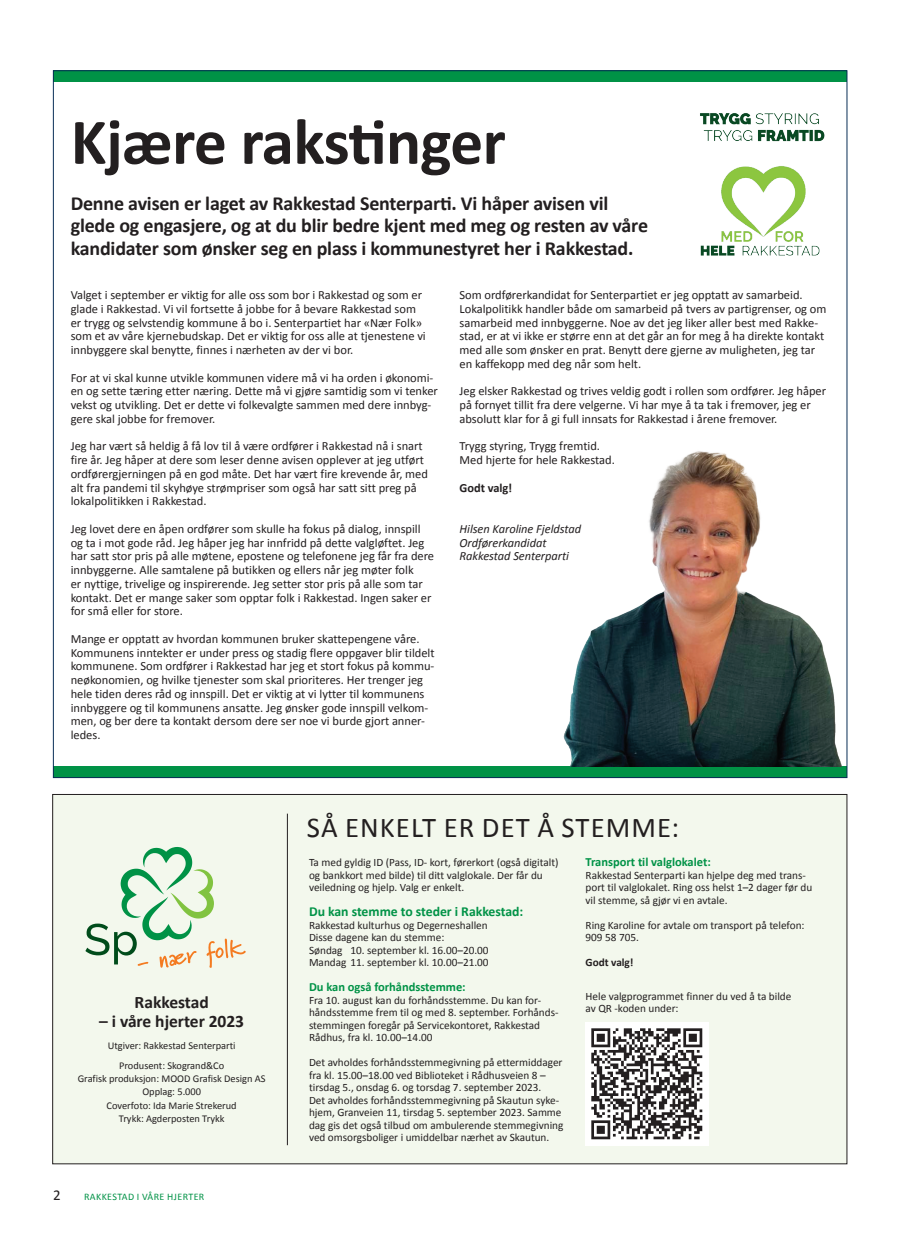
<style>
.page{position:relative;width:900px;height:1240px;background:#fff}
.page>*{position:absolute;margin:0;border:0;box-sizing:border-box;transform-origin:0 0}
.t1{font:700 65.5px "Calibri";letter-spacing:-.01em;color:#231f20}
.t2{font:28.75px "Calibri";letter-spacing:.035em;color:#231f20}
.t3{font:700 20px/22.5px "Calibri";letter-spacing:-.01em;color:#231f20}
.t4{font:700 17.5px "Calibri";color:#231f20}
.t5{font:15px "Calibri";color:#231f20}
.t6{font:700 13.75px "Calibri";color:#009246}
.t7{font:12.5px/13.8px "Calibri";color:#231f20}
.t8{font:italic 12.5px/13.8px "Calibri";color:#231f20}
.t9{font:700 12.5px "Calibri";color:#009246}
.t10{font:700 12.5px "Calibri";color:#231f20}
.t11{font:11.25px/12.5px "Calibri";color:#231f20}
.t12{font:700 11.25px "Calibri";color:#231f20}
.t13{font:10.38px/13.2px "Calibri";color:#231f20;text-align:center}
.t14{font:10px "Calibri";letter-spacing:.04em;color:#009246}
</style>
<div class="page">
<div style="left:53px;top:794px;width:793px;height:369px;background:#f3f8ed"></div>
<div style="left:53px;top:71px;width:794px;height:11px;background:#009246"></div>
<div style="left:53px;top:766px;width:794px;height:11px;background:#009246"></div>
<svg style="left:85px;top:847px;width:161px;height:121px"></svg>
<hr style="left:287px;top:813px;width:1px;height:332px;background:#231f20">
<div style="left:585px;top:1022px;width:124px;height:123px;background:#fff"></div>
<img style="left:591px;top:1028px;width:112px;height:112px">
<img style="left:700px;top:113px;width:125px;height:143px">
<img style="left:563px;top:442px;width:285px;height:324px">
<h1 class="t1" style="left:71px;top:100px;width:436px">Kjære rakstinger</h1>
<h3 class="t3" style="left:71px;top:192px;width:578px">Denne avisen er laget av Rakkestad Senterparti. Vi håper avisen vil glede og engasjere, og at du blir bedre kjent med meg og resten av våre kandidater som ønsker seg en plass i kommunestyret her i Rakkestad.</h3>
<p class="t7" style="left:71px;top:288px;width:356px">Valget i september er viktig for alle oss som bor i Rakkestad og som er glade i Rakkestad. Vi vil fortsette å jobbe for å bevare Rakkestad som er trygg og selvstendig kommune å bo i. Senterpartiet har «Nær Folk» som et av våre kjernebudskap. Det er viktig for oss alle at tjenestene vi innbyggere skal benytte, finnes i nærheten av der vi bor.</p>
<p class="t7" style="left:71px;top:370px;width:369px">For at vi skal kunne utvikle kommunen videre må vi ha orden i økonomi&shy;en og sette tæring etter næring. Dette må vi gjøre samtidig som vi tenker vekst og utvikling. Det er dette vi folkevalgte sammen med dere innbyg&shy;gere skal jobbe for fremover.</p>
<p class="t7" style="left:71px;top:439px;width:359px">Jeg har vært så heldig å få lov til å være ordfører i Rakkestad nå i snart fire år. Jeg håper at dere som leser denne avisen opplever at jeg utført ordførergjerningen på en god måte. Det har vært fire krevende år, med alt fra pandemi til skyhøye strømpriser som også har satt sitt preg på lokalpolitikken i Rakkestad.</p>
<p class="t7" style="left:71px;top:522px;width:365px">Jeg lovet dere en åpen ordfører som skulle ha fokus på dialog, innspill og ta i mot gode råd. Jeg håper jeg har innfridd på dette valgløftet. Jeg har satt stor pris på alle møtene, epostene og telefonene jeg får fra dere innbyggerne. Alle samtalene på butikken og ellers når jeg møter folk<br>er nyttige, trivelige og inspirerende. Jeg setter stor pris på alle som tar kontakt. Det er mange saker som opptar folk i Rakkestad. Ingen saker er for små eller for store.</p>
<p class="t7" style="left:71px;top:632px;width:365px">Mange er opptatt av hvordan kommunen bruker skattepengene våre.<br>Kommunens inntekter er under press og stadig flere oppgaver blir tildelt kommunene. Som ordfører i Rakkestad har jeg et stort fokus på kommu&shy;neøkonomien, og hvilke tjenester som skal prioriteres. Her trenger jeg hele tiden deres råd og innspill. Det er viktig at vi lytter til kommunens innbyggere og til kommunens ansatte. Jeg ønsker gode innspill velkom&shy;men, og ber dere ta kontakt dersom dere ser noe vi burde gjort anner&shy;ledes.</p>
<p class="t7" style="left:459px;top:288px;width:368px">Som ordførerkandidat for Senterpartiet er jeg opptatt av samarbeid.<br>Lokalpolitikk handler både om samarbeid på tvers av partigrenser, og om samarbeid med innbyggerne. Noe av det jeg liker aller best med Rakke&shy;stad, er at vi ikke er større enn at det går an for meg å ha direkte kontakt med alle som ønsker en prat. Benytt dere gjerne av muligheten, jeg tar en kaffekopp med deg når som helt.</p>
<p class="t7" style="left:459px;top:384px;width:368px">Jeg elsker Rakkestad og trives veldig godt i rollen som ordfører. Jeg håper på fornyet tillit fra dere velgerne. Vi har mye å ta tak i fremover, jeg er absolutt klar for å gi full innsats for Rakkestad i årene fremover.</p>
<p class="t7" style="left:459px;top:439px;width:157px">Trygg styring, Trygg fremtid.<br>Med hjerte for hele Rakkestad.</p>
<p class="t10" style="left:459px;top:479px;width:54px">Godt valg!</p>
<p class="t8" style="left:459px;top:521px;width:123px">Hilsen Karoline Fjeldstad<br>Ordførerkandidat<br>Rakkestad Senterparti</p>
<h3 class="t4" style="left:135px;top:991px;width:76px">Rakkestad</h3>
<h3 class="t4" style="left:99px;top:1009px;width:146px">– i våre hjerter 2023</h3>
<p class="t13" style="left:108px;top:1036px;width:129px;line-height:19.5px">Utgiver: Rakkestad Senterparti<br>Produsent: Skogrand&amp;Co</p>
<p class="t13" style="left:78px;top:1072px;width:189px">Grafisk produksjon: MOOD Grafisk Design AS<br>Opplag: 5.000<br>Coverfoto: Ida Marie Strekerud<br>Trykk: Agderposten Trykk</p>
<p class="t5" style="left:53px;top:1185px;width:9px">2</p>
<p class="t14" style="left:84px;top:1190px;width:122px">RAKKESTAD I VÅRE HJERTER</p>
<h2 class="t2" style="left:307px;top:809px;width:374px">SÅ ENKELT ER DET Å STEMME:</h2>
<p class="t9" style="left:585px;top:854px;width:127px">Transport til valglokalet:</p>
<p class="t11" style="left:585px;top:868px;width:228px">Rakkestad Senterparti kan hjelpe deg med trans&shy;port til valglokalet. Ring oss helst 1–2 dager før du vil stemme, så gjør vi en avtale.</p>
<p class="t11" style="left:585px;top:918px;width:220px">Ring Karoline for avtale om transport på telefon:<br>909 58 705.</p>
<p class="t12" style="left:585px;top:955px;width:49px">Godt valg!</p>
<p class="t11" style="left:585px;top:990px;width:207px">Hele valgprogrammet finner du ved å ta bilde av QR -koden under:</p>
<p class="t11" style="left:309px;top:856px;width:251px">Ta med gyldig ID (Pass, ID- kort, førerkort (også digitalt) og bankkort med bilde) til ditt valglokale. Der får du veiledning og hjelp. Valg er enkelt.</p>
<p class="t6" style="left:309px;top:902px;width:216px">Du kan stemme to steder i Rakkestad:</p>
<p class="t11" style="left:309px;top:918px;width:181px">Rakkestad kulturhus og Degerneshallen Disse dagene kan du stemme:<br>Søndag 10. september kl. 16.00–20.00<br>Mandag 11. september kl. 10.00–21.00</p>
<p class="t9" style="left:309px;top:979px;width:158px">Du kan også forhåndsstemme:</p>
<p class="t11" style="left:309px;top:993px;width:251px">Fra 10. august kan du forhåndsstemme. Du kan for&shy;håndsstemme frem til og med 8. september. Forhånds&shy;stemmingen foregår på Servicekontoret, Rakkestad Rådhus, fra kl. 10.00–14.00</p>
<p class="t11" style="left:309px;top:1056px;width:256px">Det avholdes forhåndsstemmegivning på ettermiddager fra kl. 15.00–18.00 ved Biblioteket i Rådhusveien 8 – tirsdag 5., onsdag 6. og torsdag 7. september 2023.<br>Det avholdes forhåndsstemmegivning på Skautun syke&shy;hjem, Granveien 11, tirsdag 5. september 2023. Samme dag gis det også tilbud om ambulerende stemmegivning ved omsorgsboliger i umiddelbar nærhet av Skautun.</p>
</div>
